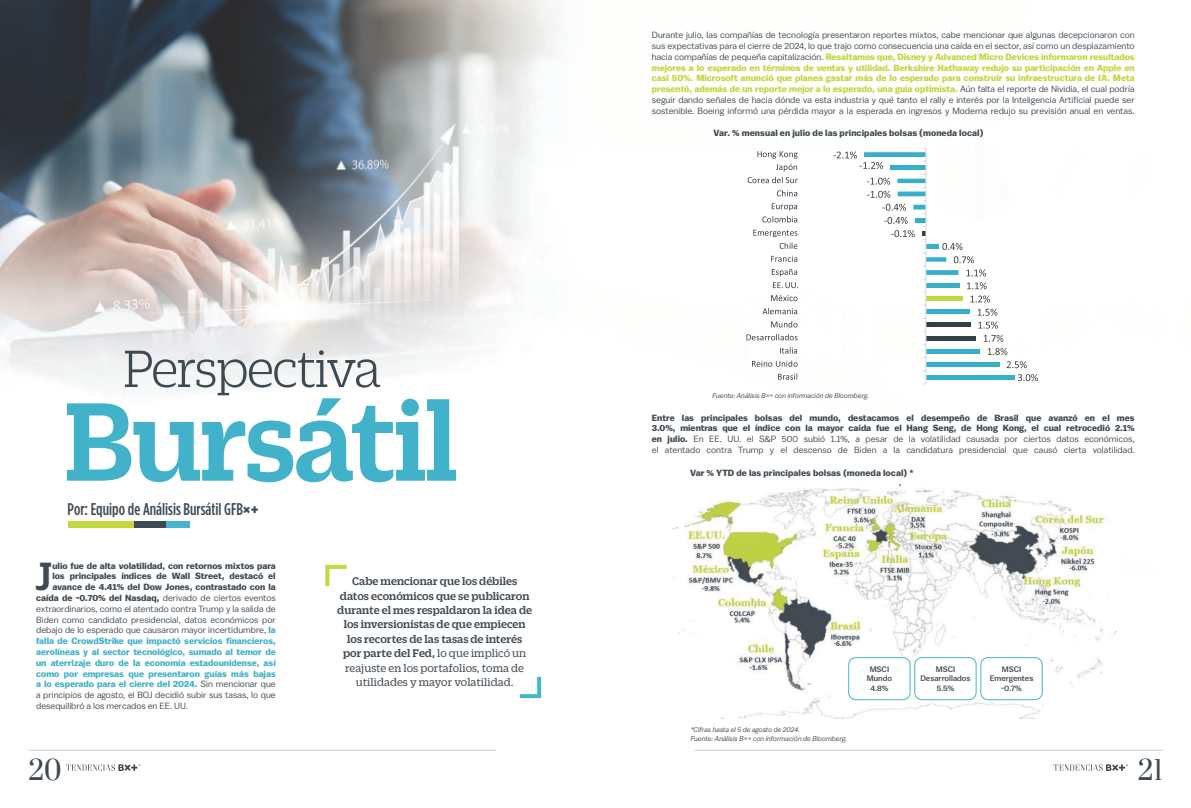
<style>
.page{position:relative;width:1191px;height:808px;background:#fff}
.page>*{position:absolute;margin:0;border:0;box-sizing:border-box;transform-origin:0 0}
.t1{font:500 121px "Duplicate Slab";letter-spacing:-.025em;color:#41b2ca}
.t2{font:300 56.8px "Duplicate Slab";letter-spacing:-.03em;color:#3e4951}
.t3{font:500 42.8px "Duplicate Slab";color:#414b53}
.t4{font:26px "Prata";color:#3e4951}
.t5{font:500 17px "Gotham Condensed";color:#414b53}
.t6{font:500 12px/14.4px "Duplicate Slab";color:#414b53;text-align:center}
.t7{font:9px/10.8px "Balto";color:#414b53;text-align:justify}
.t8{font:700 9px/10.8px "Balto";color:#414b53;text-align:justify}
.t9{font:700 9px "Balto";color:#41b2ca}
.t10{font:500 8px/9.6px "Balto";color:#424a52;text-align:center}
.t11{font:italic 7px/8.4px "Balto";color:#3e4951}
.s1{font-family:"Duplicate Slab";font-weight:700}
.s2{font-weight:700}
.s3{font-weight:700;color:#41b2ca}
.s4{font-weight:400;color:#414b53}
.s5{font-weight:400}
.s6{font-weight:700;color:#c4d53f}
</style>
<div class="page">
<img style="left:0;top:0;width:1163px;height:766px">
<img style="left:672px;top:485px;width:444px;height:233px">
<div style="left:848px;top:658px;width:62px;height:42px;background:#fff;border-radius:7px"></div>
<div style="left:848px;top:657px;width:62px;height:43px;border:1px solid #47b3ca;border-radius:7px"></div>
<div style="left:914px;top:658px;width:62px;height:42px;background:#fff;border-radius:7px"></div>
<div style="left:914px;top:657px;width:62px;height:43px;border:1px solid #47b3ca;border-radius:7px"></div>
<div style="left:981px;top:658px;width:61px;height:42px;background:#fff;border-radius:7px"></div>
<div style="left:980px;top:657px;width:62px;height:43px;border:1px solid #47b3ca;border-radius:7px"></div>
<hr style="left:694px;top:750px;width:468px;height:1px;background:#cacece">
<svg style="left:1053px;top:764px;width:75px;height:7px"></svg>
<div style="left:68px;top:522px;width:66px;height:6px;background:#c1d83f"></div>
<div style="left:134px;top:522px;width:33px;height:6px;background:#3e4951"></div>
<div style="left:167px;top:522px;width:23px;height:6px;background:#46b5c9"></div>
<hr style="left:28px;top:750px;width:468px;height:1px;background:#cacece">
<svg style="left:66px;top:764px;width:74px;height:7px"></svg>
<svg style="left:323px;top:563px;width:28px;height:27px"></svg>
<svg style="left:516px;top:673px;width:27px;height:27px"></svg>
<svg style="left:833px;top:148px;width:204px;height:237px"></svg>
<svg style="left:778px;top:373px;width:19px;height:7px"></svg>
<svg style="left:752px;top:360px;width:45px;height:7px"></svg>
<svg style="left:780px;top:347px;width:17px;height:7px"></svg>
<svg style="left:746px;top:334px;width:51px;height:6px"></svg>
<svg style="left:771px;top:321px;width:26px;height:6px"></svg>
<svg style="left:762px;top:308px;width:35px;height:6px"></svg>
<svg style="left:771px;top:295px;width:26px;height:6px"></svg>
<svg style="left:771px;top:269px;width:27px;height:19px"></svg>
<svg style="left:771px;top:256px;width:26px;height:6px"></svg>
<svg style="left:753px;top:230px;width:44px;height:19px"></svg>
<svg style="left:762px;top:203px;width:35px;height:19px"></svg>
<svg style="left:777px;top:190px;width:20px;height:6px"></svg>
<svg style="left:747px;top:151px;width:50px;height:32px"></svg>
<h2 class="t2" style="left:123px;top:334px;width:259px">Perspectiva</h2>
<h1 class="t1" style="left:64px;top:361px;width:396px">Bursátil</h1>
<h3 class="t5" style="left:68px;top:500px;width:192px">Por: Equipo de Análisis Bursátil GFB<span class="s1">×+</span></h3>
<h3 class="t3" style="left:35px;top:548px;width:19px">J</h3>
<p class="t8" style="left:52px;top:560px;width:225px">ulio fue de alta volatilidad, con retornos mixtos para</p>
<p class="t8" style="left:52px;top:571px;width:225px">los principales índices de Wall Street, destacó el</p>
<p class="t8" style="left:52px;top:581px;width:225px">avance de 4.41% del Dow Jones, contrastado con la</p>
<p class="t7" style="left:36px;top:592px;width:241px"><span class="s2">caída de -0.70% del Nasdaq,</span> derivado de ciertos eventos</p>
<p class="t7" style="left:36px;top:603px;width:241px">extraordinarios, como el atentado contra Trump y la salida de</p>
<p class="t7" style="left:36px;top:614px;width:241px">Biden como candidato presidencial, datos económicos por</p>
<p class="t7" style="left:36px;top:625px;width:241px">debajo de lo esperado que causaron mayor incertidumbre, <span class="s3">la</span></p>
<p class="t9" style="left:36px;top:636px;width:241px">falla de CrowdStrike que impactó servicios financieros,</p>
<p class="t9" style="left:36px;top:646px;width:241px">aerolíneas y al sector tecnológico, sumado al temor de</p>
<p class="t9" style="left:36px;top:657px;width:241px">un aterrizaje duro de la economía estadounidense, así</p>
<p class="t9" style="left:36px;top:668px;width:241px">como por empresas que presentaron guías más bajas</p>
<p class="t9" style="left:36px;top:679px;width:241px">a lo esperado para el cierre del 2024. <span class="s4">Sin mencionar que</span></p>
<p class="t7" style="left:36px;top:689px;width:241px">a principios de agosto, el BOJ decidió subir sus tasas, lo que</p>
<p class="t7" style="left:36px;top:700px;width:153px">desequilibró a los mercados en EE. UU.</p>
<h3 class="t4" style="left:28px;top:748px;width:35px">20</h3>
<p class="t6" style="left:337px;top:573px;width:196px">Cabe mencionar que los débiles datos económicos que se publicaron durante el mes respaldaron la idea de los inversionistas de que empiecen los recortes de las tasas de interés por parte del Fed, <span class="s5">lo que implicó un reajuste en los portafolios, toma de utilidades y mayor volatilidad.</span></p>
<p class="t7" style="left:652px;top:29px;width:484px">Durante julio, las compañías de tecnología presentaron reportes mixtos, cabe mencionar que algunas decepcionaron con sus expectativas para el cierre de 2024, lo que trajo como consecuencia una caída en el sector, así como un desplazamiento hacia compañías de pequeña capitalización. <span class="s6">Resaltamos que, Disney y Advanced Micro Devices informaron resultados mejores a lo esperado en términos de ventas y utilidad. Berkshire Hathaway redujo su participación en Apple en casi 50%. Microsoft anunció que planea gastar más de lo esperado para construir su infraestructura de IA. Meta presentó, además de un reporte mejor a lo esperado, una guía optimista.</span> Aún falta el reporte de Nividia, el cual podría seguir dando señales de hacia dónde va esta industria y qué tanto el rally e interés por la Inteligencia Artificial puede ser sostenible. Boeing informó una pérdida mayor a la esperada en ingresos y Moderna redujo su previsión anual en ventas.</p>
<p class="t8" style="left:713px;top:128px;width:271px">Var. % mensual en julio de las principales bolsas (moneda local)</p>
<p class="t11" style="left:712px;top:391px;width:158px">Fuente: Análisis B×+ con información de Bloomberg.</p>
<p class="t8" style="left:652px;top:412px;width:484px">Entre las principales bolsas del mundo, destacamos el desempeño de Brasil que avanzó en el mes 3.0%, mientras que el índice con la mayor caída fue el Hang Seng, de Hong Kong, el cual retrocedió 2.1% en julio. <span class="s5">En EE. UU. el S&amp;P 500 subió 1.1%, a pesar de la volatilidad causada por ciertos datos económicos, el atentado contra Trump y el descenso de Biden a la candidatura presidencial que causó cierta volatilidad.</span></p>
<p class="t8" style="left:690px;top:467px;width:225px">Var % YTD de las principales bolsas (moneda local) *</p>
<p class="t11" style="left:690px;top:725px;width:158px">*Cifras hasta el 5 de agosto de 2024.<br>Fuente: Análisis B×+ con información de Bloomberg.</p>
<p class="t10" style="left:867px;top:664px;width:27px">MSCI<br>Mundo<br>4.8%</p>
<p class="t10" style="left:920px;top:664px;width:52px">MSCI<br>Desarrollados<br>5.5%</p>
<p class="t10" style="left:989px;top:664px;width:45px">MSCI<br>Emergentes -0.7%</p>
<h3 class="t4" style="left:1137px;top:748px;width:26px">21</h3>
</div>
